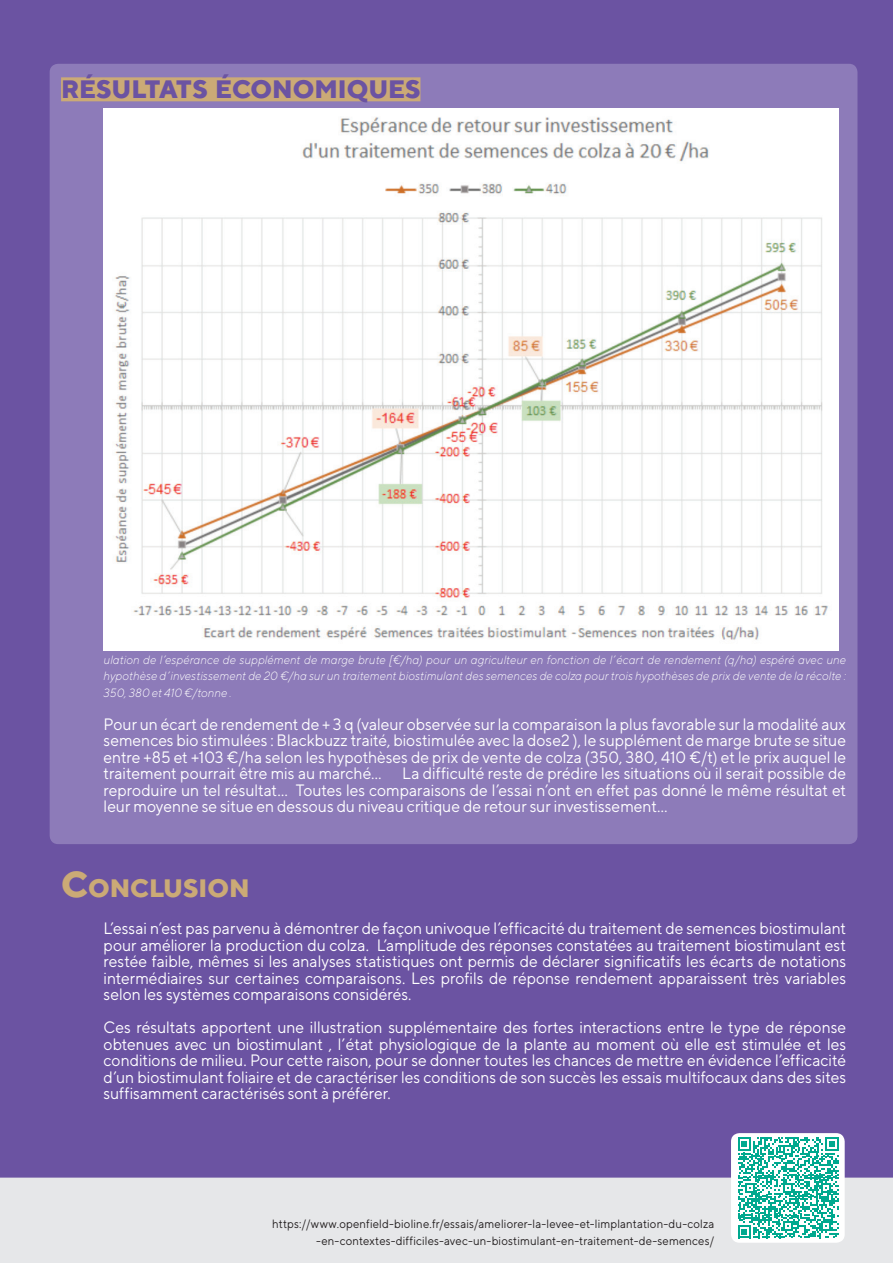
<style>
.page{position:relative;width:893px;height:1263px;background:#e6e7e9}
.page>*{position:absolute;margin:0;border:0;box-sizing:border-box;transform-origin:0 0}
.t1{font:800 25.2px "TT Norms";color:#6b53a2}
.t2{font:800 25.2px "TT Norms";color:#cbaa76}
.t3{font:16.5px/16.5px "TT Norms";letter-spacing:-.005em;color:#fff;text-align:justify;scale:.95 1}
.t4{font:italic 300 12px/16.5px "TT Norms";letter-spacing:.005em;color:#fff;text-align:justify;scale:.95 1}
.t5{font:12px/16.5px "TT Norms";letter-spacing:.01em;color:#231f20;text-align:right;scale:.95 1}
.s1{font-size:36px}
</style>
<div class="page">
<div style="left:0;top:0;width:893px;height:1178px;background:#6b53a2"></div>
<div style="left:50px;top:64px;width:807px;height:780px;background:#8d7bb9;border-radius:9px"></div>
<div style="left:61px;top:77px;width:359px;height:24px;background:#cbaa76"></div>
<div style="left:61px;top:876px;width:189px;height:24px;background:#6b53a2"></div>
<img style="left:103px;top:109px;width:736px;height:541px">
<div style="left:731px;top:1133px;width:114px;height:110px;background:#fff;border-radius:9px"></div>
<svg style="left:738px;top:1137px;width:100px;height:101px"></svg>
<h1 class="t1" style="left:61px;top:73px;width:361px">RÉSULTATS ÉCONOMIQUES</h1>
<p class="t4" style="left:104px;top:651px;width:783px">ulation de l’espérance de supplément de marge brute [€/ha) pour un agriculteur en fonction de l’écart de rendement (q/ha) espéré avec une hypothèse d’investissement de 20 €/ha sur un traitement biostimulant des semences de colza pour trois hypothèses de prix de vente de la récolte :<br>350, 380 et 410 €/tonne .</p>
<p class="t3" style="left:104px;top:715px;width:783px">Pour un écart de rendement de + 3 q (valeur observée sur la comparaison la plus favorable sur la modalité aux semences bio stimulées : Blackbuzz traité, biostimulée avec la dose2 ), le supplément de marge brute se situe entre +85 et +103 €/ha selon les hypothèses de prix de vente de colza (350, 380, 410 €/t) et le prix auquel le traitement pourrait être mis au marché… La difficulté reste de prédire les situations où il serait possible de reproduire un tel résultat… Toutes les comparaisons de l’essai n’ont en effet pas donné le même résultat et leur moyenne se situe en dessous du niveau critique de retour sur investissement…</p>
<h1 class="t2" style="left:61px;top:872px;width:190px"><span class="s1">C</span>ONCLUSION</h1>
<p class="t3" style="left:104px;top:920px;width:783px">L’essai n’est pas parvenu à démontrer de façon univoque l’efficacité du traitement de semences biostimulant pour améliorer la production du colza. L’amplitude des réponses constatées au traitement biostimulant est restée faible, mêmes si les analyses statistiques ont permis de déclarer significatifs les écarts de notations intermédiaires sur certaines comparaisons. Les profils de réponse rendement apparaissent très variables selon les systèmes comparaisons considérés.</p>
<p class="t3" style="left:104px;top:1019px;width:783px">Ces résultats apportent une illustration supplémentaire des fortes interactions entre le type de réponse obtenues avec un biostimulant , l’état physiologique de la plante au moment où elle est stimulée et les conditions de milieu. Pour cette raison, pour se donner toutes les chances de mettre en évidence l’efficacité d’un biostimulant foliaire et de caractériser les conditions de son succès les essais multifocaux dans des sites suffisamment caractérisés sont à préférer.</p>
<p class="t5" style="left:272px;top:1216px;width:467px">https://www.openfield-bioline.fr/essais/ameliorer-la-levee-et-limplantation-du-colza -en-contextes-difficiles-avec-un-biostimulant-en-traitement-de-semences/</p>
</div>
